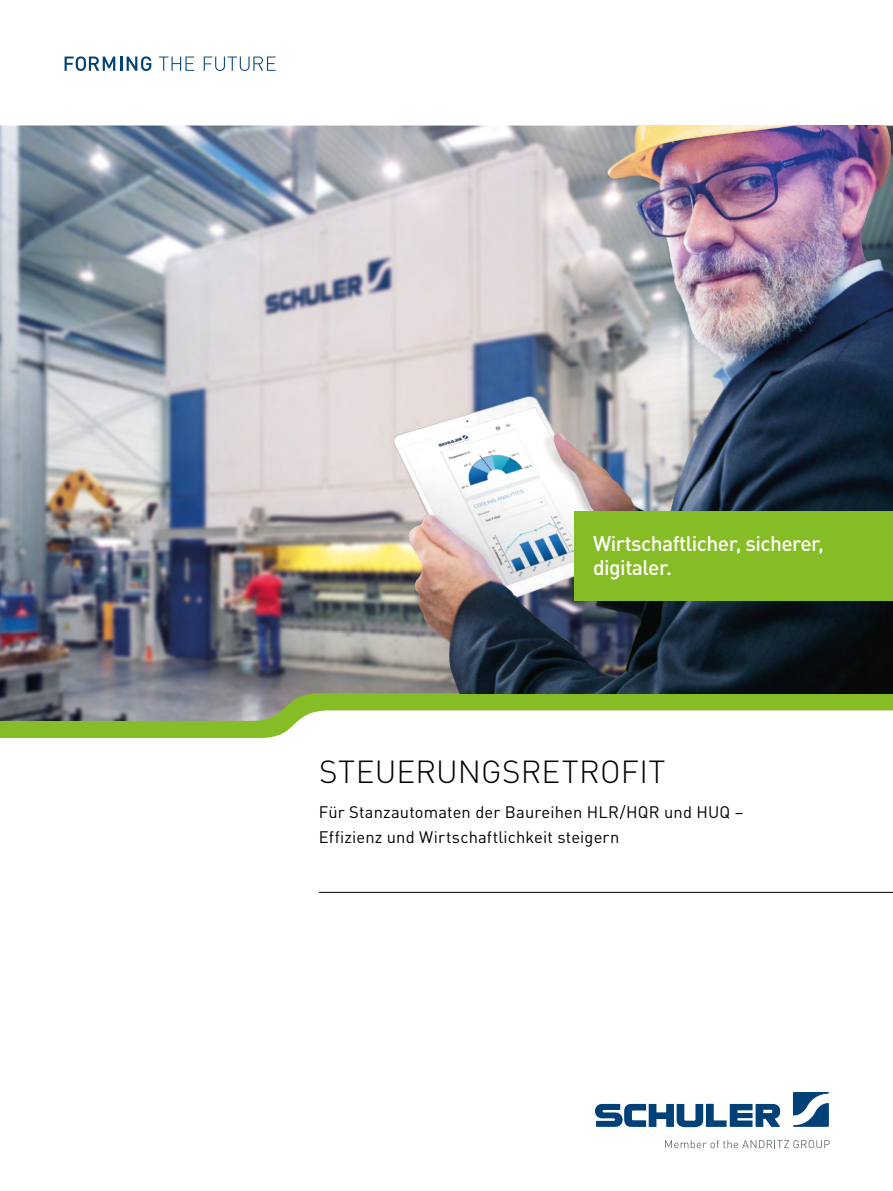
<style>
.page{position:relative;width:893px;height:1191px;background:#fff}
.page>*{position:absolute;margin:0;border:0;box-sizing:border-box;transform-origin:0 0}
.t1{font:300 31.5px "DIN Pro";letter-spacing:.01em;color:#000}
.t2{font:500 21px/24px "DIN Pro";letter-spacing:-.025em;color:#fff}
.t3{font:16.5px/25.5px "DIN Pro";letter-spacing:.01em;color:#000}
</style>
<div class="page">
<div style="left:0;top:721px;width:298px;height:17px;background:#86bc25"></div>
<hr style="left:319px;top:892px;width:574px;height:1px;background:#000">
<svg style="left:595px;top:1103px;width:185px;height:24px"></svg>
<svg style="left:793px;top:1092px;width:36px;height:34px"></svg>
<svg style="left:665px;top:1140px;width:165px;height:8px"></svg>
<svg style="left:65px;top:56px;width:86px;height:15px"></svg>
<svg style="left:159px;top:57px;width:35px;height:14px"></svg>
<svg style="left:204px;top:57px;width:72px;height:14px"></svg>
<img style="left:0;top:125px;width:893px;height:596px">
<img style="left:331px;top:125px;width:562px;height:568px">
<div style="left:574px;top:511px;width:319px;height:90px;background:#86bc25"></div>
<p class="t2" style="left:593px;top:529px;width:232px">Wirtschaftlicher, sicherer, digitaler.</p>
<h1 class="t1" style="left:319px;top:747px;width:348px">STEUERUNGSRETROFIT</h1>
<p class="t3" style="left:319px;top:797px;width:426px">Für Stanzautomaten der Baureihen HLR/HQR und HUQ –<br>Effizienz und Wirtschaftlichkeit steigern</p>
</div>
